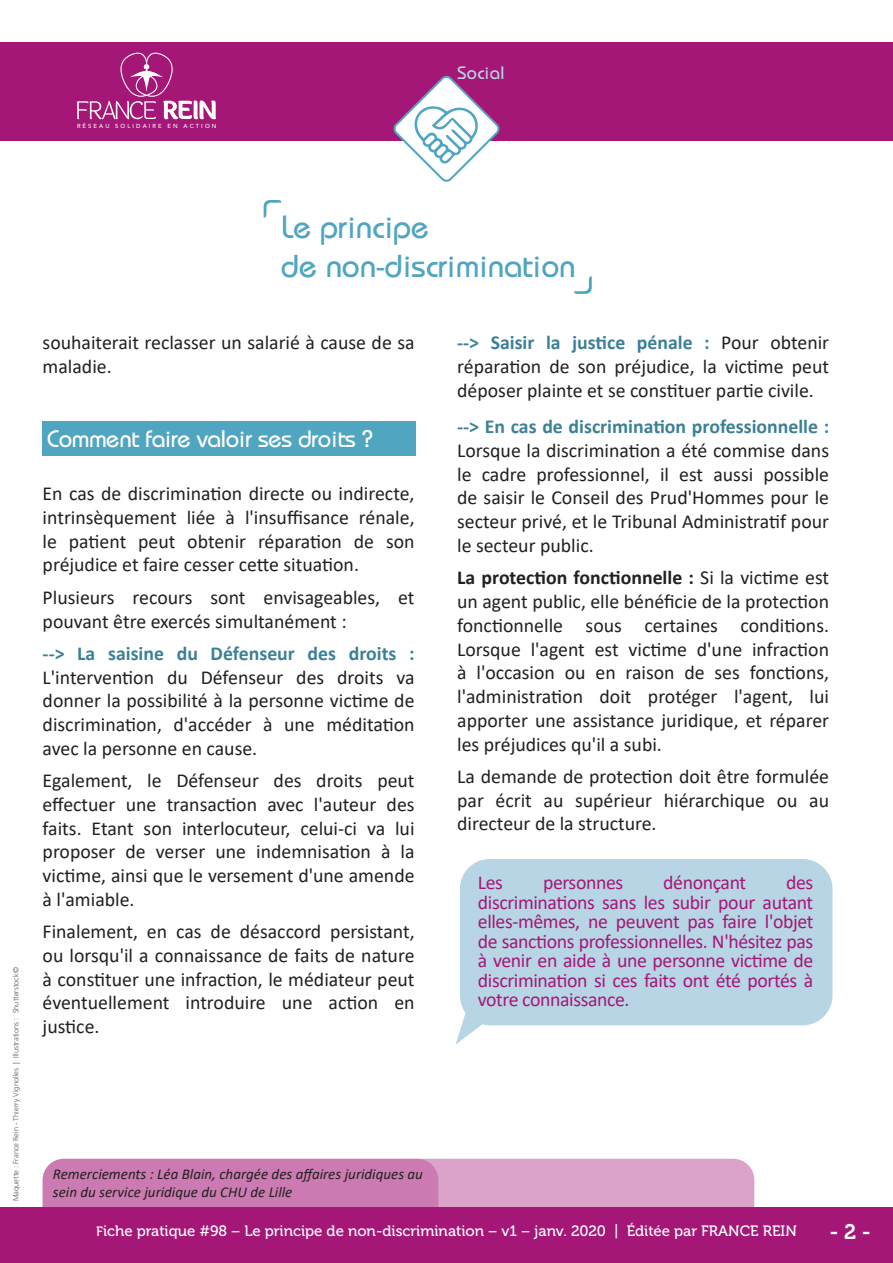
<style>
.page{position:relative;width:893px;height:1263px;background:#fff}
.page>*{position:absolute;margin:0;border:0;box-sizing:border-box;transform-origin:0 0}
.t1{font:32.1px "Bauhaus";color:#50a5c0}
.t2{font:24px "Bauhaus";letter-spacing:-.01em;color:#fff}
.t3{font:21px "Museo 700";color:#fff}
.t4{font:19.8px/23.7px "Calibri";color:#231f20;text-align:justify}
.t5{font:19.8px/19.5px "Calibri";letter-spacing:-.02em;color:#a51777;text-align:justify}
.t6{font:18px "Bauhaus";letter-spacing:.02em;color:#b7d5e4}
.t7{font:italic 15px/18px "Calibri";color:#231f20}
.t8{font:15px "Museo 500";color:#fff}
.t9{font:300 7.5px "Frutiger LT Std";color:#57585a}
.t10{font:500 5.85px "Avenir";letter-spacing:.36em;color:#fff}
.s1{font-weight:700;color:#3b8097}
.s2{font-weight:700}
.s3{font-size:13.5px}
</style>
<div class="page">
<svg style="left:43px;top:1159px;width:711px;height:48px;background:#d28dbc"></svg>
<div style="left:0;top:1207px;width:893px;height:56px;background:#a51777"></div>
<div style="left:0;top:43px;width:893px;height:98px;background:#a51777"></div>
<svg style="left:77px;top:53px;width:139px;height:66px"></svg>
<svg style="left:393px;top:76px;width:107px;height:106px"></svg>
<div style="left:43px;top:422px;width:373px;height:34px;background:#50a5c0"></div>
<svg style="left:264px;top:200px;width:17px;height:17px"></svg>
<svg style="left:456px;top:1001px;width:87px;height:43px"></svg>
<div style="left:460px;top:859px;width:372px;height:166px;background:#b7d5e4;border-radius:30px"></div>
<svg style="left:574px;top:276px;width:18px;height:18px"></svg>
<p class="t10" style="left:77px;top:121px;width:141px">RÉSEAU SOLIDAIRE EN ACTION</p>
<p class="t6" style="left:457px;top:62px;width:48px">Social</p>
<p class="t1" style="left:281px;top:207px;width:149px">Le principe</p>
<p class="t1" style="left:281px;top:246px;width:296px">de non-discrimination</p>
<p class="t9" style="left:12px;top:1201px;width:236px;rotate:-90deg">Maquette : France Rein - Thierry Vignolles | Illustrations : Shutterstock©</p>
<p class="t4" style="left:43px;top:330px;width:373px">souhaiterait reclasser un salarié à cause de sa maladie.</p>
<p class="t2" style="left:47px;top:424px;width:327px">Comment faire valoir ses droits ?</p>
<p class="t4" style="left:43px;top:481px;width:373px">En cas de discrimination directe ou indirecte, intrinsèquement liée à l'insuffisance rénale, le patient peut obtenir réparation de son préjudice et faire cesser cette situation.</p>
<p class="t4" style="left:43px;top:585px;width:373px">Plusieurs recours sont envisageables, et pouvant être exercés simultanément :</p>
<p class="t4" style="left:43px;top:641px;width:374px"><span class="s1">--&gt; La saisine du Défenseur des droits :<br></span>L'intervention du Défenseur des droits va donner la possibilité à la personne victime de discrimination, d'accéder à une méditation avec la personne en cause.</p>
<p class="t4" style="left:43px;top:768px;width:373px">Egalement, le Défenseur des droits peut effectuer une transaction avec l'auteur des faits. Etant son interlocuteur, celui-ci va lui proposer de verser une indemnisation à la victime, ainsi que le versement d'une amende à l'amiable.</p>
<p class="t4" style="left:43px;top:919px;width:373px">Finalement, en cas de désaccord persistant, ou lorsqu'il a connaissance de faits de nature à constituer une infraction, le médiateur peut éventuellement introduire une action en justice.</p>
<p class="t4" style="left:457px;top:330px;width:373px"><span class="s1">--&gt; Saisir la justice pénale :</span> Pour obtenir réparation de son préjudice, la victime peut déposer plainte et se constituer partie civile.</p>
<p class="t4" style="left:457px;top:414px;width:374px"><span class="s1">--&gt; En cas de discrimination professionnelle :<br></span>Lorsque la discrimination a été commise dans le cadre professionnel, il est aussi possible de saisir le Conseil des Prud'Hommes pour le secteur privé, et le Tribunal Administratif pour le secteur public.</p>
<p class="t4" style="left:457px;top:565px;width:373px"><span class="s2">La protection fonctionnelle :</span> Si la victime est un agent public, elle bénéficie de la protection fonctionnelle sous certaines conditions.<br>Lorsque l'agent est victime d'une infraction à l'occasion ou en raison de ses fonctions, l'administration doit protéger l'agent, lui apporter une assistance juridique, et réparer les préjudices qu'il a subi.</p>
<p class="t4" style="left:457px;top:764px;width:373px">La demande de protection doit être formulée par écrit au supérieur hiérarchique ou au directeur de la structure.</p>
<p class="t5" style="left:478px;top:872px;width:27px">Les</p>
<p class="t5" style="left:543px;top:872px;width:82px">personnes</p>
<p class="t5" style="left:663px;top:872px;width:84px">dénonçant</p>
<p class="t5" style="left:478px;top:872px;width:337px;text-indent:308px">des discriminations sans les subir pour autant elles-mêmes, ne peuvent pas faire l'objet de sanctions professionnelles. N'hésitez pas à venir en aide à une personne victime de discrimination si ces faits ont été portés à votre connaissance.</p>
<p class="t7" style="left:53px;top:1165px;width:372px">Remerciements : Léa Blain, chargée des affaires juridiques au sein du service juridique du CHU de Lille</p>
<p class="t8" style="left:96px;top:1223px;width:702px"><span class="s3">F</span>iche pratique #98 − Le principe de non-discrimination − v1 − janv. 2020 | Éditée par FRANCE REIN</p>
<p class="t3" style="left:830px;top:1220px;width:43px">- 2 -</p>
</div>
